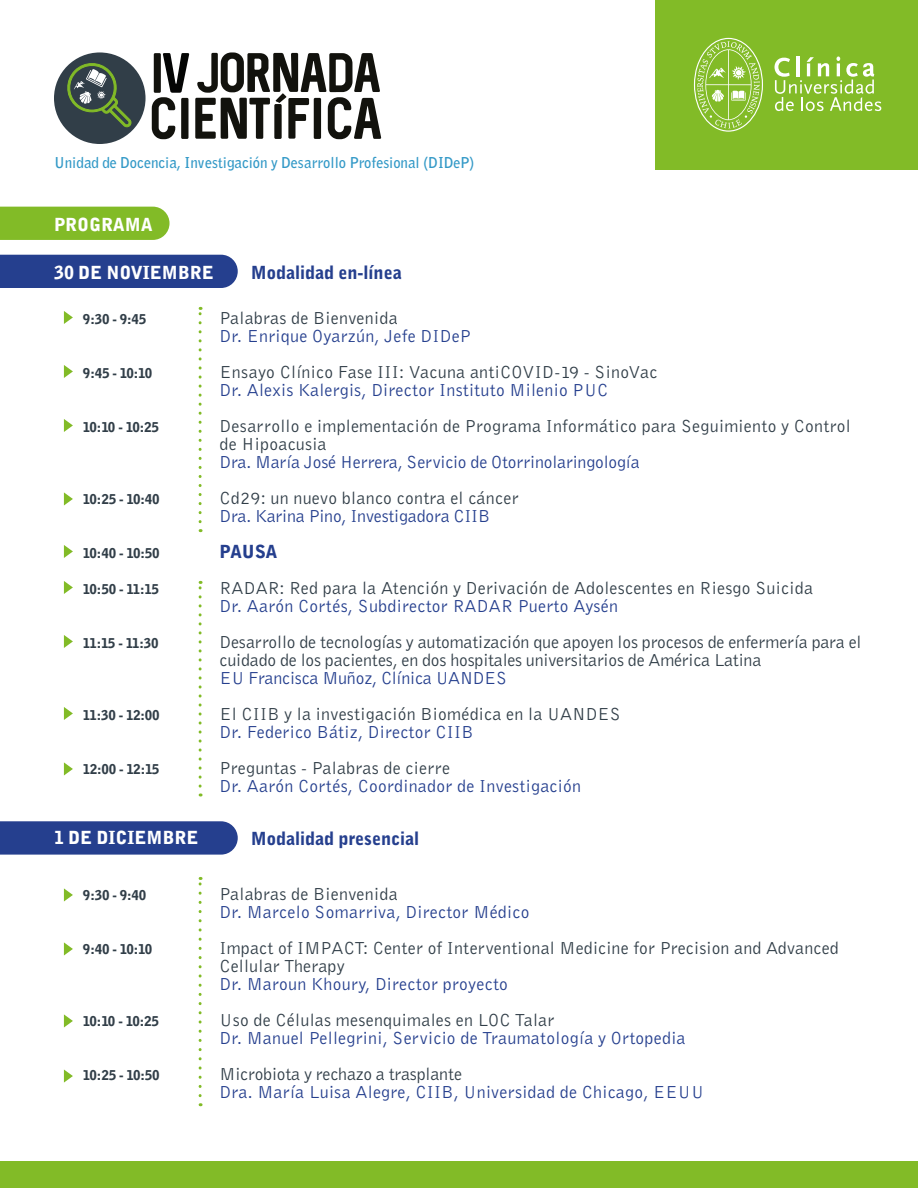
<style>
.page{position:relative;width:918px;height:1188px;background:#fff}
.page>*{position:absolute;margin:0;border:0;box-sizing:border-box;transform-origin:0 0}
.t1{font:18px/18px "Bell Gothic";letter-spacing:.015em;color:#313e48}
.t2{font:18px "Bell Gothic";letter-spacing:.015em;color:#253f8e}
.t3{font:18px/18px "Bell Gothic";letter-spacing:-.01em;color:#313e48}
.t4{font:18px "Bell Gothic";letter-spacing:-.01em;color:#253f8e}
.t5{font:900 18px "Bell Gothic";color:#253f8e}
.t6{font:900 18px "Bell Gothic";color:#fff}
.t7{font:700 15px "Bell Gothic";color:#3399c7}
.t8{font:900 13.5px "Bell Gothic";letter-spacing:-.055em;color:#313e48}
</style>
<div class="page">
<svg style="left:199px;top:307px;width:3px;height:215px"></svg>
<svg style="left:199px;top:581px;width:3px;height:205px"></svg>
<svg style="left:199px;top:877px;width:3px;height:219px"></svg>
<div style="left:0;top:207px;width:170px;height:33px;background:#82bb27"></div>
<div style="left:0;top:255px;width:238px;height:33px;background:#253f8e"></div>
<svg style="left:0;top:821px;width:238px;height:34px;background:#2c4591"></svg>
<svg style="left:64px;top:365px;width:9px;height:13px"></svg>
<svg style="left:64px;top:419px;width:9px;height:13px"></svg>
<svg style="left:64px;top:545px;width:9px;height:13px"></svg>
<svg style="left:64px;top:635px;width:9px;height:13px"></svg>
<svg style="left:64px;top:888px;width:9px;height:14px"></svg>
<svg style="left:64px;top:1014px;width:9px;height:14px"></svg>
<svg style="left:64px;top:1070px;width:9px;height:13px"></svg>
<svg style="left:64px;top:942px;width:9px;height:14px"></svg>
<svg style="left:64px;top:492px;width:9px;height:14px"></svg>
<svg style="left:64px;top:581px;width:9px;height:13px"></svg>
<svg style="left:64px;top:707px;width:9px;height:13px"></svg>
<svg style="left:64px;top:762px;width:9px;height:14px"></svg>
<svg style="left:64px;top:311px;width:9px;height:13px"></svg>
<div style="left:656px;top:0;width:262px;height:169px;background:#82bb27"></div>
<svg style="left:694px;top:38px;width:69px;height:94px"></svg>
<svg style="left:775px;top:56px;width:106px;height:55px"></svg>
<svg style="left:195px;top:52px;width:186px;height:87px"></svg>
<svg style="left:152px;top:53px;width:37px;height:86px"></svg>
<div style="left:54px;top:52px;width:92px;height:92px;background:#313e48;border-radius:50%"></div>
<svg style="left:65px;top:60px;width:67px;height:68px"></svg>
<div style="left:0;top:1161px;width:918px;height:27px;background:#82bb27"></div>
<p class="t7" style="left:54px;top:152px;width:422px">Unidad de Docencia, Investigación y Desarrollo Profesional (DIDeP)</p>
<p class="t6" style="left:54px;top:213px;width:100px">PROGRAMA</p>
<p class="t6" style="left:54px;top:261px;width:161px">30 DE NOVIEMBRE</p>
<p class="t5" style="left:251px;top:261px;width:152px">Modalidad en-línea</p>
<p class="t8" style="left:83px;top:310px;width:65px">9:30 - 9:45</p>
<p class="t8" style="left:83px;top:364px;width:71px">9:45 - 10:10</p>
<p class="t8" style="left:83px;top:418px;width:77px">10:10 - 10:25</p>
<p class="t8" style="left:83px;top:490px;width:78px">10:25 - 10:40</p>
<p class="t8" style="left:83px;top:544px;width:78px">10:40 - 10:50</p>
<p class="t8" style="left:83px;top:580px;width:77px">10:50 - 11:15</p>
<p class="t8" style="left:83px;top:634px;width:77px">11:15 - 11:30</p>
<p class="t8" style="left:83px;top:706px;width:78px">11:30 - 12:00</p>
<p class="t8" style="left:83px;top:760px;width:78px">12:00 - 12:15</p>
<p class="t1" style="left:220px;top:309px;width:180px">Palabras de Bienvenida</p>
<p class="t2" style="left:220px;top:325px;width:253px">Dr. Enrique Oyarzún, Jefe DIDeP</p>
<p class="t1" style="left:220px;top:363px;width:439px">Ensayo Clínico Fase III: Vacuna antiCOVID-19 - SinoVac</p>
<p class="t2" style="left:220px;top:379px;width:390px">Dr. Alexis Kalergis, Director Instituto Milenio PUC</p>
<p class="t1" style="left:220px;top:417px;width:633px">Desarrollo e implementación de Programa Informático para Seguimiento y Control de Hipoacusia</p>
<p class="t4" style="left:220px;top:451px;width:422px">Dra. María José Herrera, Servicio de Otorrinolaringología</p>
<p class="t1" style="left:220px;top:489px;width:301px">Cd29: un nuevo blanco contra el cáncer</p>
<p class="t4" style="left:220px;top:505px;width:272px">Dra. Karina Pino, Investigadora CIIB</p>
<p class="t5" style="left:220px;top:540px;width:59px">PAUSA</p>
<p class="t1" style="left:220px;top:579px;width:595px">RADAR: Red para la Atención y Derivación de Adolescentes en Riesgo Suicida</p>
<p class="t2" style="left:220px;top:595px;width:400px">Dr. Aarón Cortés, Subdirector RADAR Puerto Aysén</p>
<p class="t3" style="left:220px;top:633px;width:643px">Desarrollo de tecnologías y automatización que apoyen los procesos de enfermería para el cuidado de los pacientes, en dos hospitales universitarios de América Latina</p>
<p class="t4" style="left:220px;top:667px;width:289px">EU Francisca Muñoz, Clínica UANDES</p>
<p class="t1" style="left:220px;top:705px;width:403px">El CIIB y la investigación Biomédica en la UANDES</p>
<p class="t2" style="left:220px;top:721px;width:255px">Dr. Federico Bátiz, Director CIIB</p>
<p class="t1" style="left:220px;top:759px;width:232px">Preguntas - Palabras de cierre</p>
<p class="t2" style="left:220px;top:775px;width:363px">Dr. Aarón Cortés, Coordinador de Investigación</p>
<p class="t6" style="left:54px;top:825px;width:146px">1 DE DICIEMBRE</p>
<p class="t5" style="left:251px;top:826px;width:170px">Modalidad presencial</p>
<p class="t8" style="left:83px;top:886px;width:65px">9:30 - 9:40</p>
<p class="t8" style="left:83px;top:940px;width:71px">9:40 - 10:10</p>
<p class="t8" style="left:83px;top:1012px;width:77px">10:10 - 10:25</p>
<p class="t8" style="left:83px;top:1066px;width:78px">10:25 - 10:50</p>
<p class="t1" style="left:220px;top:885px;width:180px">Palabras de Bienvenida</p>
<p class="t2" style="left:220px;top:901px;width:311px">Dr. Marcelo Somarriva, Director Médico</p>
<p class="t1" style="left:220px;top:939px;width:621px">Impact of IMPACT: Center of Interventional Medicine for Precision and Advanced<br>Cellular Therapy</p>
<p class="t2" style="left:220px;top:973px;width:290px">Dr. Maroun Khoury, Director proyecto</p>
<p class="t1" style="left:220px;top:1011px;width:336px">Uso de Células mesenquimales en LOC Talar</p>
<p class="t2" style="left:220px;top:1027px;width:467px">Dr. Manuel Pellegrini, Servicio de Traumatología y Ortopedia</p>
<p class="t3" style="left:220px;top:1065px;width:244px">Microbiota y rechazo a trasplante</p>
<p class="t2" style="left:220px;top:1081px;width:486px">Dra. María Luisa Alegre, CIIB, Universidad de Chicago, EEUU</p>
</div>
